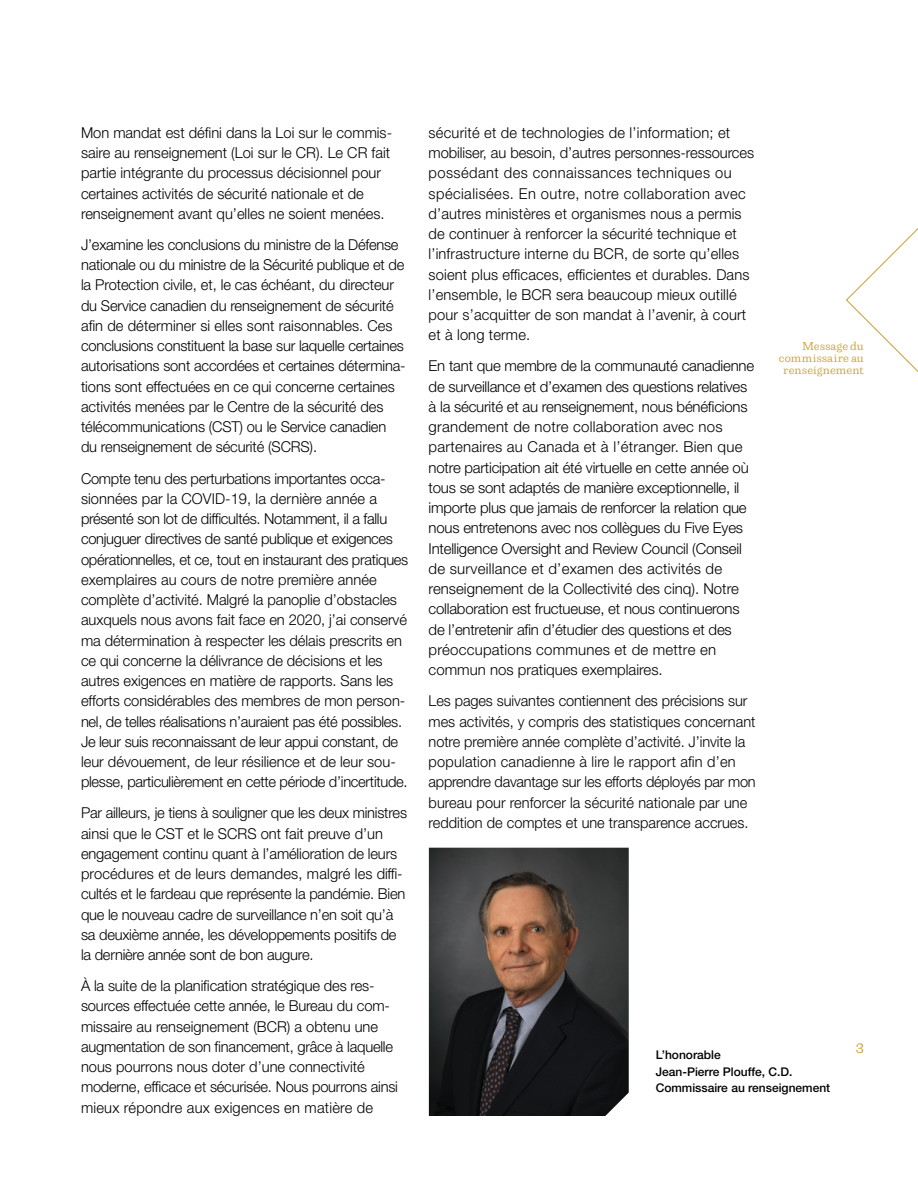
<style>
.page{position:relative;width:918px;height:1188px;background:#fff}
.page>*{position:absolute;margin:0;border:0;box-sizing:border-box;transform-origin:0 0}
.t1{font:300 15px/20.2px "Helvetica Neue LT Std";letter-spacing:-.005em;color:#000}
.t2{font:13.5px "Capital Serif";color:#d0a23e}
.t3{font:500 12px/16.5px "Helvetica Neue LT Std";color:#000}
.t4{font:11.25px/12px "Capital Serif";letter-spacing:.02em;color:#d0a23e;text-align:right}
</style>
<div class="page">
<svg style="left:846px;top:228px;width:72px;height:144px"></svg>
<img style="left:429px;top:848px;width:200px;height:268px">
<p class="t1" style="left:81px;top:122px;width:313px">Mon mandat est défini dans la Loi sur le commis&shy;saire au renseignement (Loi sur le CR). Le CR fait partie intégrante du processus décisionnel pour certaines activités de sécurité nationale et de renseignement avant qu’elles ne soient menées.</p>
<p class="t1" style="left:81px;top:234px;width:326px">J’examine les conclusions du ministre de la Défense nationale ou du ministre de la Sécurité publique et de la Protection civile, et, le cas échéant, du directeur du Service canadien du renseignement de sécurité afin de déterminer si elles sont raisonnables. Ces conclusions constituent la base sur laquelle certaines autorisations sont accordées et certaines détermina&shy;tions sont effectuées en ce qui concerne certaines activités menées par le Centre de la sécurité des télécommunications (CST) ou le Service canadien du renseignement de sécurité (SCRS).</p>
<p class="t1" style="left:81px;top:468px;width:329px">Compte tenu des perturbations importantes occa&shy;sionnées par la COVID-19, la dernière année a présenté son lot de difficultés. Notamment, il a fallu conjuguer directives de santé publique et exigences opérationnelles, et ce, tout en instaurant des pratiques exemplaires au cours de notre première année complète d’activité. Malgré la panoplie d’obstacles auxquels nous avons fait face en 2020, j’ai conservé ma détermination à respecter les délais prescrits en ce qui concerne la délivrance de décisions et les autres exigences en matière de rapports. Sans les efforts considérables des membres de mon person&shy;nel, de telles réalisations n’auraient pas été possibles.<br>Je leur suis reconnaissant de leur appui constant, de leur dévouement, de leur résilience et de leur sou&shy;plesse, particulièrement en cette période d’incertitude.</p>
<p class="t1" style="left:81px;top:803px;width:328px">Par ailleurs, je tiens à souligner que les deux ministres ainsi que le CST et le SCRS ont fait preuve d’un engagement continu quant à l’amélioration de leurs procédures et de leurs demandes, malgré les diffi&shy;cultés et le fardeau que représente la pandémie. Bien que le nouveau cadre de surveillance n’en soit qu’à sa deuxième année, les développements positifs de la dernière année sont de bon augure.</p>
<p class="t1" style="left:81px;top:975px;width:319px">À la suite de la planification stratégique des res&shy;sources effectuée cette année, le Bureau du com&shy;missaire au renseignement (BCR) a obtenu une augmentation de son financement, grâce à laquelle nous pourrons nous doter d’une connectivité moderne, efficace et sécurisée. Nous pourrons ainsi mieux répondre aux exigences en matière de</p>
<p class="t1" style="left:429px;top:122px;width:327px">sécurité et de technologies de l’information; et mobiliser, au besoin, d’autres personnes-ressources possédant des connaissances techniques ou spécialisées. En outre, notre collaboration avec d’autres ministères et organismes nous a permis de continuer à renforcer la sécurité technique et l’infrastructure interne du BCR, de sorte qu’elles soient plus efficaces, efficientes et durables. Dans l’ensemble, le BCR sera beaucoup mieux outillé pour s’acquitter de son mandat à l’avenir, à court et à long terme.</p>
<p class="t1" style="left:429px;top:356px;width:327px">En tant que membre de la communauté canadienne de surveillance et d’examen des questions relatives à la sécurité et au renseignement, nous bénéficions grandement de notre collaboration avec nos partenaires au Canada et à l’étranger. Bien que notre participation ait été virtuelle en cette année où tous se sont adaptés de manière exceptionnelle, il importe plus que jamais de renforcer la relation que nous entretenons avec nos collègues du Five Eyes Intelligence Oversight and Review Council (Conseil de surveillance et d’examen des activités de renseignement de la Collectivité des cinq). Notre collaboration est fructueuse, et nous continuerons de l’entretenir afin d’étudier des questions et des préoccupations communes et de mettre en commun nos pratiques exemplaires.</p>
<p class="t1" style="left:429px;top:690px;width:329px">Les pages suivantes contiennent des précisions sur mes activités, y compris des statistiques concernant notre première année complète d’activité. J’invite la population canadienne à lire le rapport afin d’en apprendre davantage sur les efforts déployés par mon bureau pour renforcer la sécurité nationale par une reddition de comptes et une transparence accrues.</p>
<p class="t4" style="left:779px;top:340px;width:87px">Message du commissaire au renseignement</p>
<p class="t3" style="left:656px;top:1047px;width:176px">L’honorable<br>Jean-Pierre Plouffe, C.D.<br>Commissaire au renseignement</p>
<p class="t2" style="left:856px;top:1039px;width:10px">3</p>
</div>
